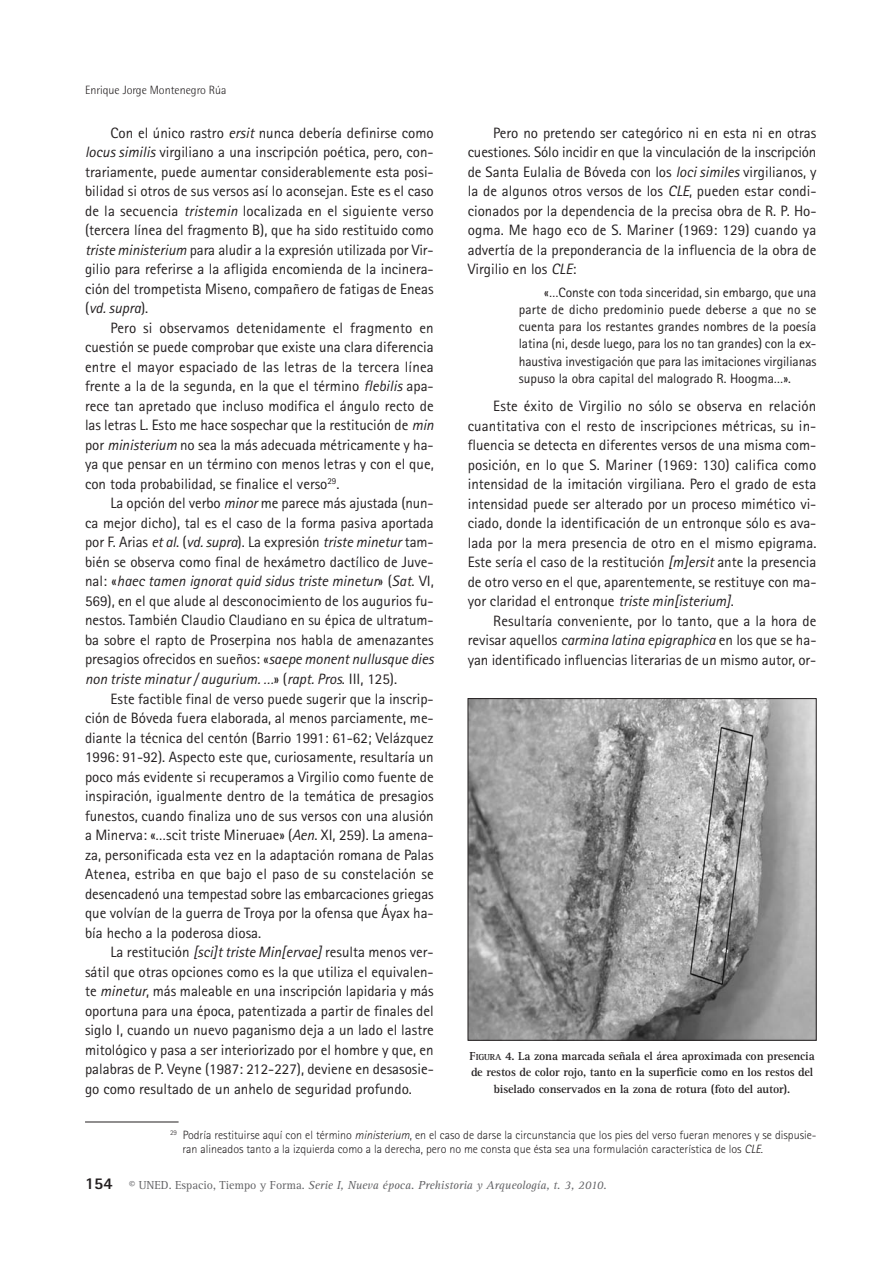
<style>
.page{position:relative;width:893px;height:1263px;background:#fff}
.page>*{position:absolute;margin:0;border:0;box-sizing:border-box;transform-origin:0 0}
.t1{font:15px/19.5px "Rotis Sans Serif";color:#231f20;text-align:justify}
.t2{font:13.5px/17.2px "Rotis Sans Serif";color:#231f20;text-align:justify}
.t3{font:300 12px/13.5px "Rotis Sans Serif";color:#231f20}
.t4{font:700 12px/16.5px "Rotis Serif";letter-spacing:-.01em;color:#231f20;text-align:center}
.t5{font:italic 12px "Rotis Serif";color:#636366}
.t6{font:300 12px "Rotis Semi Sans";color:#231f20}
.s1{font-style:italic}
.s2{font-size:9px}
.s3{font-family:"Rotis Sans Serif";font-weight:800;font-style:normal;font-size:16.5px;color:#231f20}
.s4{font-style:normal}
</style>
<div class="page">
<hr style="left:85px;top:1122px;width:94px;height:1px;background:#231f20">
<img style="left:470px;top:700px;width:344px;height:338px">
<div style="left:468px;top:698px;width:348px;height:342px;border:1px solid #231f20"></div>
<p class="t6" style="left:85px;top:86px;width:143px">Enrique Jorge Montenegro Rúa</p>
<p class="t1" style="left:85px;top:125px;width:350px;text-indent:26px">Con el único rastro <span class="s1">ersit</span> nunca debería definirse como <span class="s1">locus similis</span> virgiliano a una inscripción poética, pero, con&shy;trariamente, puede aumentar considerablemente esta posi&shy;bilidad si otros de sus versos así lo aconsejan. Este es el caso de la secuencia <span class="s1">tristemin</span> localizada en el siguiente verso (tercera línea del fragmento B), que ha sido restituido como <span class="s1">triste ministerium</span> para aludir a la expresión utilizada por Vir&shy;gilio para referirse a la afligida encomienda de la incinera&shy;ción del trompetista Miseno, compañero de fatigas de Eneas (<span class="s1">vd. supra</span>).</p>
<p class="t1" style="left:85px;top:320px;width:350px;text-indent:26px">Pero si observamos detenidamente el fragmento en cuestión se puede comprobar que existe una clara diferencia entre el mayor espaciado de las letras de la tercera línea frente a la de la segunda, en la que el término <span class="s1">flebilis</span> apa&shy;rece tan apretado que incluso modifica el ángulo recto de las letras L. Esto me hace sospechar que la restitución de <span class="s1">min </span>por <span class="s1">ministerium</span> no sea la más adecuada métricamente y ha&shy;ya que pensar en un término con menos letras y con el que, con toda probabilidad, se finalice el verso<sup>29</sup>.</p>
<p class="t1" style="left:85px;top:495px;width:350px;text-indent:26px">La opción del verbo <span class="s1">minor</span> me parece más ajustada (nun&shy;ca mejor dicho), tal es el caso de la forma pasiva aportada por F. Arias <span class="s1">et al</span>. (<span class="s1">vd. supra</span>). La expresión <span class="s1">triste minetur</span> tam&shy;bién se observa como final de hexámetro dactílico de Juve&shy;nal: «<span class="s1">haec tamen ignorat quid sidus triste minetur</span>» (<span class="s1">Sat</span>. VI, 569), en el que alude al desconocimiento de los augurios fu&shy;nestos. También Claudio Claudiano en su épica de ultratum&shy;ba sobre el rapto de Proserpina nos habla de amenazantes presagios ofrecidos en sueños: «<span class="s1">saepe monent nullusque dies non triste minatur / augurium. …</span>» (<span class="s1">rapt. Pros</span>. III, 125).</p>
<p class="t1" style="left:85px;top:690px;width:350px;text-indent:26px">Este factible final de verso puede sugerir que la inscrip&shy;ción de Bóveda fuera elaborada, al menos parciamente, me&shy;diante la técnica del centón (Barrio 1991: 61-62; Velázquez 1996: 91-92). Aspecto este que, curiosamente, resultaría un poco más evidente si recuperamos a Virgilio como fuente de inspiración, igualmente dentro de la temática de presagios funestos, cuando finaliza uno de sus versos con una alusión a Minerva: «…scit triste Mineruae» (<span class="s1">Aen</span>. XI, 259). La amena&shy;za, personificada esta vez en la adaptación romana de Palas Atenea, estriba en que bajo el paso de su constelación se desencadenó una tempestad sobre las embarcaciones griegas que volvían de la guerra de Troya por la ofensa que Áyax ha&shy;bía hecho a la poderosa diosa.</p>
<p class="t1" style="left:85px;top:944px;width:350px;text-indent:26px">La restitución <span class="s1">[sci]t triste Min[ervae]</span> resulta menos ver&shy;sátil que otras opciones como es la que utiliza el equivalen&shy;te <span class="s1">minetur</span>, más maleable en una inscripción lapidaria y más oportuna para una época, patentizada a partir de finales del siglo I, cuando un nuevo paganismo deja a un lado el lastre mitológico y pasa a ser interiorizado por el hombre y que, en palabras de P. Veyne (1987: 212-227), deviene en desasosie&shy;go como resultado de un anhelo de seguridad profundo.</p>
<p class="t1" style="left:468px;top:125px;width:350px;text-indent:26px">Pero no pretendo ser categórico ni en esta ni en otras cuestiones. Sólo incidir en que la vinculación de la inscripción de Santa Eulalia de Bóveda con los <span class="s1">loci similes</span> virgilianos, y la de algunos otros versos de los <span class="s1">CLE</span>, pueden estar condi&shy;cionados por la dependencia de la precisa obra de R. P. Ho&shy;ogma. Me hago eco de S. Mariner (1969: 129) cuando ya advertía de la preponderancia de la influencia de la obra de Virgilio en los <span class="s1">CLE</span>:</p>
<p class="t2" style="left:519px;top:285px;width:299px;text-indent:26px">«…Conste con toda sinceridad, sin embargo, que una parte de dicho predominio puede deberse a que no se cuenta para los restantes grandes nombres de la poesía latina (ni, desde luego, para los no tan grandes) con la ex&shy;haustiva investigación que para las imitaciones virgilianas supuso la obra capital del malogrado R. Hoogma…».</p>
<p class="t1" style="left:468px;top:398px;width:350px;text-indent:26px">Este éxito de Virgilio no sólo se observa en relación cuantitativa con el resto de inscripciones métricas, su in&shy;fluencia se detecta en diferentes versos de una misma com&shy;posición, en lo que S. Mariner (1969: 130) califica como intensidad de la imitación virgiliana. Pero el grado de esta intensidad puede ser alterado por un proceso mimético vi&shy;ciado, donde la identificación de un entronque sólo es ava&shy;lada por la mera presencia de otro en el mismo epigrama.<br>Este sería el caso de la restitución <span class="s1">[m]ersit</span> ante la presencia de otro verso en el que, aparentemente, se restituye con ma&shy;yor claridad el entronque <span class="s1">triste min[isterium]</span>.</p>
<p class="t1" style="left:468px;top:612px;width:350px;text-indent:26px">Resultaría conveniente, por lo tanto, que a la hora de revisar aquellos <span class="s1">carmina latina epigraphica</span> en los que se ha&shy;yan identificado influencias literarias de un mismo autor, or-</p>
<p class="t4" style="left:470px;top:1049px;width:347px">F<span class="s2">IGURA</span> 4. La zona marcada señala el área aproximada con presencia de restos de color rojo, tanto en la superficie como en los restos del biselado conservados en la zona de rotura (foto del autor).</p>
<p class="t3" style="left:183px;top:1129px;width:635px;text-indent:-12px"><sup>29</sup> Podría restituirse aquí con el término <span class="s1">ministerium</span>, en el caso de darse la circunstancia que los pies del verso fueran menores y se dispusie&shy;ran alineados tanto a la izquierda como a la derecha, pero no me consta que ésta sea una formulación característica de los <span class="s1">CLE</span>.</p>
<p class="t5" style="left:85px;top:1181px;width:523px"><span class="s3">154</span> <span class="s4">© UNED. Espacio, Tiempo y Forma.</span> Serie I, Nueva época. Prehistoria y Arqueología, t. 3, 2010.</p>
</div>
